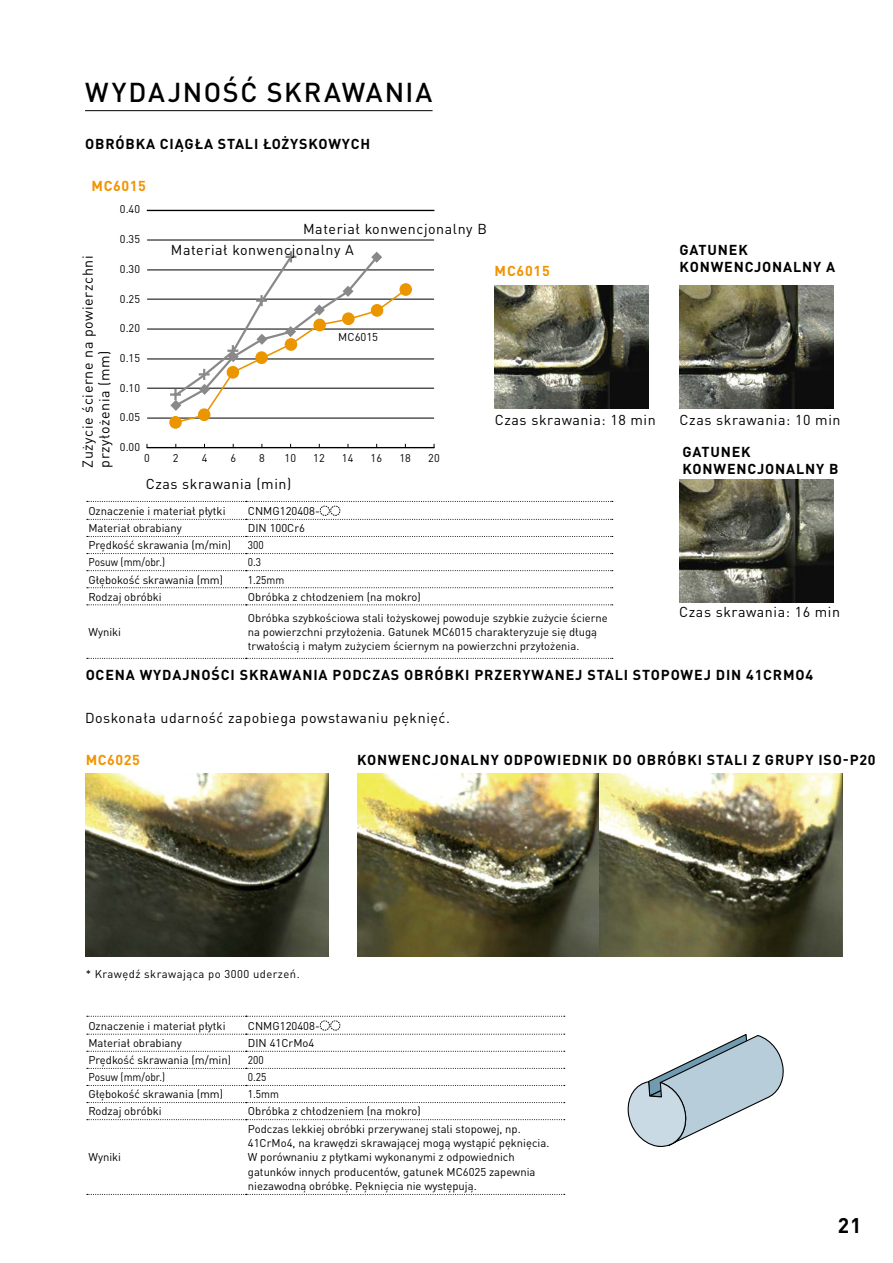
<style>
.page{position:relative;width:893px;height:1263px;background:#fff}
.page>*{position:absolute;margin:0;border:0;box-sizing:border-box;transform-origin:0 0}
.MMC_Subline_18_26_bl{font:500 27px "DIN Pro";letter-spacing:.065em;color:#000}
.t1{font:700 21px "DIN Pro";color:#000}
.MMC_Copy_9_5_14{font:14.25px/16.5px "DIN Pro";letter-spacing:.04em;color:#000}
.MMC_Subline_9_5_11{font:700 14.25px "DIN Pro";letter-spacing:.06em;color:#000}
.MMC_Copy_9_5_14-2{font:700 14.25px/16.5px "DIN Pro";letter-spacing:.06em;color:#000}
.MMC_Copy_9_5_14-3{font:700 14.25px "DIN Pro";letter-spacing:.04em;color:#f29300}
.MMC_Table_7_5_9_5{font:11.25px/14.2px "DIN Pro";color:#000}
.MMC_Table_7_5_9_5-2{font:11.25px "DIN Pro";color:#000;scale:.9 1}
.MMC_Copy_7_5_11{font:11.25px "DIN Pro";letter-spacing:.04em;color:#000}
.t2{font:11.1px "DIN Pro";letter-spacing:.025em;color:#000}
</style>
<div class="page">
<img style="left:86px;top:774px;width:242px;height:183px">
<img style="left:357px;top:774px;width:485px;height:183px">
<img style="left:495px;top:286px;width:153px;height:123px">
<img style="left:680px;top:286px;width:153px;height:123px">
<img style="left:680px;top:479px;width:153px;height:123px">
<svg style="left:628px;top:1034px;width:156px;height:113px"></svg>
<hr style="left:147px;top:210px;width:287px;height:1px;background:#000">
<hr style="left:147px;top:447px;width:287px;height:1px;background:#000">
<svg style="left:147px;top:240px;width:287px;height:1px"></svg>
<svg style="left:147px;top:251px;width:287px;height:171px"></svg>
<div style="left:170px;top:417px;width:11px;height:11px;background:#eb9500;border-radius:50%"></div>
<div style="left:169px;top:416px;width:13px;height:13px;border:2px solid #eb9500;border-radius:50%"></div>
<div style="left:199px;top:409px;width:11px;height:11px;background:#eb9500;border-radius:50%"></div>
<div style="left:198px;top:408px;width:12px;height:13px;border:2px solid #eb9500;border-radius:50%"></div>
<div style="left:227px;top:367px;width:11px;height:11px;background:#eb9500;border-radius:50%"></div>
<div style="left:227px;top:366px;width:12px;height:13px;border:2px solid #eb9500;border-radius:50%"></div>
<div style="left:256px;top:352px;width:11px;height:11px;background:#eb9500;border-radius:50%"></div>
<div style="left:255px;top:351px;width:13px;height:13px;border:2px solid #eb9500;border-radius:50%"></div>
<div style="left:285px;top:339px;width:11px;height:11px;background:#eb9500;border-radius:50%"></div>
<div style="left:285px;top:338px;width:12px;height:13px;border:2px solid #eb9500;border-radius:50%"></div>
<div style="left:314px;top:319px;width:11px;height:12px;background:#eb9500;border-radius:50%"></div>
<div style="left:313px;top:319px;width:13px;height:12px;border:2px solid #eb9500;border-radius:50%"></div>
<div style="left:343px;top:313px;width:11px;height:11px;background:#eb9500;border-radius:50%"></div>
<div style="left:342px;top:312px;width:13px;height:13px;border:2px solid #eb9500;border-radius:50%"></div>
<div style="left:372px;top:305px;width:10px;height:11px;background:#eb9500;border-radius:50%"></div>
<div style="left:371px;top:304px;width:12px;height:13px;border:2px solid #eb9500;border-radius:50%"></div>
<div style="left:400px;top:284px;width:11px;height:11px;background:#eb9500;border-radius:50%"></div>
<div style="left:399px;top:283px;width:13px;height:13px;border:2px solid #eb9500;border-radius:50%"></div>
<hr style="left:85px;top:110px;width:348px;height:1px;background:#000">
<svg style="left:87px;top:536px;width:526px;height:1px"></svg>
<svg style="left:87px;top:553px;width:526px;height:1px"></svg>
<svg style="left:87px;top:570px;width:526px;height:1px"></svg>
<svg style="left:87px;top:587px;width:526px;height:1px"></svg>
<svg style="left:87px;top:604px;width:526px;height:1px"></svg>
<svg style="left:87px;top:658px;width:526px;height:1px"></svg>
<svg style="left:87px;top:501px;width:526px;height:19px"></svg>
<svg style="left:87px;top:1051px;width:478px;height:1px"></svg>
<svg style="left:87px;top:1068px;width:478px;height:1px"></svg>
<svg style="left:87px;top:1085px;width:478px;height:1px"></svg>
<svg style="left:87px;top:1102px;width:478px;height:1px"></svg>
<svg style="left:87px;top:1119px;width:478px;height:1px"></svg>
<svg style="left:87px;top:1194px;width:478px;height:1px"></svg>
<svg style="left:87px;top:1016px;width:478px;height:19px"></svg>
<p class="MMC_Subline_18_26_bl" style="left:85px;top:71px;width:349px">WYDAJNOŚĆ SKRAWANIA</p>
<p class="MMC_Subline_9_5_11" style="left:85px;top:132px;width:287px">OBRÓBKA CIĄGŁA STALI ŁOŻYSKOWYCH</p>
<p class="MMC_Copy_9_5_14-3" style="left:92px;top:174px;width:56px">MC6015</p>
<p class="t2" style="left:120px;top:201px;width:22px">0.40</p>
<p class="MMC_Copy_9_5_14" style="left:303px;top:219px;width:185px">Materiał konwencjonalny B</p>
<p class="t2" style="left:120px;top:230px;width:22px">0.35</p>
<p class="MMC_Copy_9_5_14" style="left:171px;top:240px;width:184px">Materiał konwencjonalny A</p>
<p class="MMC_Copy_9_5_14" style="left:78px;top:468px;width:214px;rotate:-90deg">Zużycie ścierne na powierzchni przyłożenia (mm)</p>
<p class="t2" style="left:120px;top:260px;width:22px">0.30</p>
<p class="t2" style="left:120px;top:290px;width:22px">0.25</p>
<p class="t2" style="left:120px;top:320px;width:22px">0.20</p>
<p class="MMC_Table_7_5_9_5" style="left:338px;top:329px;width:41px">MC6015</p>
<p class="t2" style="left:120px;top:349px;width:22px">0.15</p>
<p class="t2" style="left:120px;top:379px;width:22px">0.10</p>
<p class="t2" style="left:120px;top:409px;width:22px">0.05</p>
<p class="t2" style="left:120px;top:438px;width:22px">0.00</p>
<p class="t2" style="left:144px;top:449px;width:7px">0</p>
<p class="t2" style="left:173px;top:449px;width:7px">2</p>
<p class="t2" style="left:202px;top:449px;width:7px">4</p>
<p class="t2" style="left:230px;top:449px;width:7px">6</p>
<p class="t2" style="left:259px;top:449px;width:7px">8</p>
<p class="t2" style="left:284px;top:449px;width:13px">10</p>
<p class="t2" style="left:313px;top:449px;width:13px">12</p>
<p class="t2" style="left:342px;top:449px;width:13px">14</p>
<p class="t2" style="left:371px;top:449px;width:13px">16</p>
<p class="t2" style="left:399px;top:449px;width:13px">18</p>
<p class="t2" style="left:428px;top:449px;width:13px">20</p>
<p class="MMC_Copy_9_5_14" style="left:146px;top:474px;width:147px">Czas skrawania (min)</p>
<p class="MMC_Copy_9_5_14-3" style="left:495px;top:259px;width:57px">MC6015</p>
<p class="MMC_Copy_9_5_14-2" style="left:680px;top:240px;width:157px">GATUNEK<br>KONWENCJONALNY A</p>
<p class="MMC_Copy_9_5_14" style="left:495px;top:410px;width:162px">Czas skrawania: 18 min</p>
<p class="MMC_Copy_9_5_14" style="left:680px;top:410px;width:162px">Czas skrawania: 10 min</p>
<p class="MMC_Copy_9_5_14-2" style="left:683px;top:442px;width:157px">GATUNEK<br>KONWENCJONALNY B</p>
<p class="MMC_Table_7_5_9_5" style="left:88px;top:502px;width:139px">Oznaczenie i materiał płytki</p>
<p class="MMC_Table_7_5_9_5" style="left:248px;top:503px;width:73px">CNMG120408-</p>
<p class="MMC_Table_7_5_9_5" style="left:88px;top:520px;width:95px">Materiał obrabiany</p>
<p class="MMC_Table_7_5_9_5" style="left:248px;top:520px;width:59px">DIN 100Cr6</p>
<p class="MMC_Table_7_5_9_5" style="left:88px;top:537px;width:144px">Prędkość skrawania (m/min)</p>
<p class="MMC_Table_7_5_9_5-2" style="left:248px;top:536px;width:19px">300</p>
<p class="MMC_Table_7_5_9_5-2" style="left:88px;top:553px;width:87px">Posuw (mm/obr.)</p>
<p class="MMC_Table_7_5_9_5-2" style="left:248px;top:553px;width:16px">0.3</p>
<p class="MMC_Table_7_5_9_5" style="left:88px;top:571px;width:136px">Głębokość skrawania (mm)</p>
<p class="MMC_Table_7_5_9_5-2" style="left:248px;top:571px;width:42px">1.25mm</p>
<p class="MMC_Table_7_5_9_5" style="left:88px;top:588px;width:75px">Rodzaj obróbki</p>
<p class="MMC_Table_7_5_9_5" style="left:248px;top:588px;width:174px">Obróbka z chłodzeniem (na mokro)</p>
<p class="MMC_Table_7_5_9_5" style="left:88px;top:624px;width:34px">Wyniki</p>
<p class="MMC_Table_7_5_9_5" style="left:248px;top:609px;width:361px">Obróbka szybkościowa stali łożyskowej powoduje szybkie zużycie ścierne na powierzchni przyłożenia. Gatunek MC6015 charakteryzuje się długą trwałością i małym zużyciem ściernym na powierzchni przyłożenia.</p>
<p class="MMC_Copy_9_5_14" style="left:679px;top:602px;width:162px">Czas skrawania: 16 min</p>
<p class="MMC_Subline_9_5_11" style="left:86px;top:663px;width:729px">OCENA WYDAJNOŚCI SKRAWANIA PODCZAS OBRÓBKI PRZERYWANEJ STALI STOPOWEJ DIN 41CRMO4</p>
<p class="MMC_Copy_9_5_14" style="left:85px;top:708px;width:366px">Doskonała udarność zapobiega powstawaniu pęknięć.</p>
<p class="MMC_Copy_9_5_14-3" style="left:86px;top:748px;width:56px">MC6025</p>
<p class="MMC_Copy_9_5_14-2" style="left:357px;top:750px;width:520px">KONWENCJONALNY ODPOWIEDNIK DO OBRÓBKI STALI Z GRUPY ISO-P20</p>
<p class="MMC_Copy_7_5_11" style="left:86px;top:965px;width:216px">* Krawędź skrawająca po 3000 uderzeń.</p>
<p class="MMC_Table_7_5_9_5" style="left:88px;top:1017px;width:139px">Oznaczenie i materiał płytki</p>
<p class="MMC_Table_7_5_9_5" style="left:248px;top:1017px;width:73px">CNMG120408-</p>
<p class="MMC_Table_7_5_9_5" style="left:88px;top:1035px;width:95px">Materiał obrabiany</p>
<p class="MMC_Table_7_5_9_5" style="left:248px;top:1035px;width:68px">DIN 41CrMo4</p>
<p class="MMC_Table_7_5_9_5" style="left:88px;top:1052px;width:144px">Prędkość skrawania (m/min)</p>
<p class="MMC_Table_7_5_9_5-2" style="left:248px;top:1051px;width:19px">200</p>
<p class="MMC_Table_7_5_9_5-2" style="left:88px;top:1068px;width:87px">Posuw (mm/obr.)</p>
<p class="MMC_Table_7_5_9_5-2" style="left:248px;top:1068px;width:22px">0.25</p>
<p class="MMC_Table_7_5_9_5" style="left:88px;top:1086px;width:136px">Głębokość skrawania (mm)</p>
<p class="MMC_Table_7_5_9_5-2" style="left:248px;top:1085px;width:36px">1.5mm</p>
<p class="MMC_Table_7_5_9_5" style="left:88px;top:1103px;width:75px">Rodzaj obróbki</p>
<p class="MMC_Table_7_5_9_5" style="left:248px;top:1103px;width:174px">Obróbka z chłodzeniem (na mokro)</p>
<p class="MMC_Table_7_5_9_5" style="left:88px;top:1149px;width:34px">Wyniki</p>
<p class="MMC_Table_7_5_9_5" style="left:248px;top:1120px;width:303px">Podczas lekkiej obróbki przerywanej stali stopowej, np.<br>41CrMo4, na krawędzi skrawającej mogą wystąpić pęknięcia.<br>W porównaniu z płytkami wykonanymi z odpowiednich gatunków innych producentów, gatunek MC6025 zapewnia niezawodną obróbkę. Pęknięcia nie występują.</p>
<h2 class="t1" style="left:838px;top:1208px;width:25px">21</h2>
</div>
